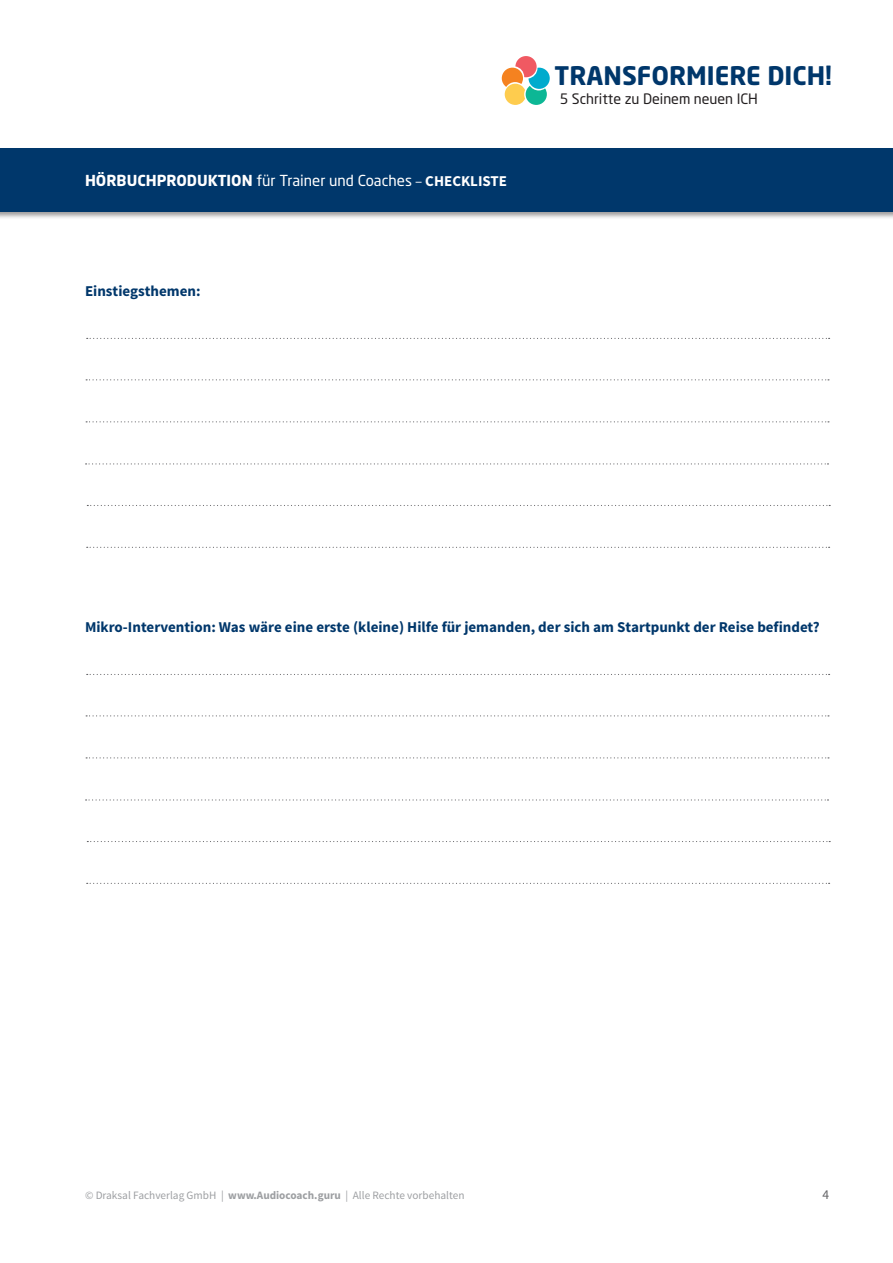
<style>
.page{position:relative;width:893px;height:1263px;background:#fff}
.page>*{position:absolute;margin:0;border:0;box-sizing:border-box;transform-origin:0 0}
.t1{font:700 25.35px "Neo Sans Std";color:#00376b}
.t2{font:700 15px "Source Sans Pro";color:#00376b}
.t3{font:15px "Neo Sans Std";color:#fff}
.t4{font:14.25px "Neo Sans Std";color:#231f20}
.t5{font:13.5px "Source Sans Pro";color:#636366}
.t6{font:11.25px "Source Sans Pro";color:#9d9fa2}
.s1{font-weight:700}
.s2{font-family:"Source Sans Pro"}
.s3{font-family:"Source Sans Pro";font-weight:700}
</style>
<div class="page">
<div style="left:0;top:147px;width:893px;height:72px;background:#231f20;opacity:.45"></div>
<div style="left:0;top:149px;width:893px;height:63px;background:#00376b"></div>
<svg style="left:502px;top:56px;width:48px;height:49px"></svg>
<svg style="left:87px;top:338px;width:743px;height:1px"></svg>
<svg style="left:86px;top:463px;width:742px;height:1px"></svg>
<svg style="left:86px;top:379px;width:743px;height:1px"></svg>
<svg style="left:86px;top:421px;width:743px;height:1px"></svg>
<svg style="left:87px;top:505px;width:743px;height:1px"></svg>
<svg style="left:87px;top:547px;width:743px;height:1px"></svg>
<svg style="left:87px;top:674px;width:743px;height:1px"></svg>
<svg style="left:86px;top:799px;width:742px;height:1px"></svg>
<svg style="left:86px;top:715px;width:743px;height:1px"></svg>
<svg style="left:86px;top:757px;width:743px;height:1px"></svg>
<svg style="left:87px;top:841px;width:743px;height:1px"></svg>
<svg style="left:87px;top:883px;width:743px;height:1px"></svg>
<p class="t3" style="left:85px;top:171px;width:424px"><span class="s1">HÖRBUCHPRODUKTION</span> für Trainer und Coaches <span class="s2">–</span> <span class="s3">CHECKLISTE</span></p>
<p class="t2" style="left:85px;top:281px;width:117px">Einstiegsthemen:</p>
<h1 class="t1" style="left:555px;top:60px;width:279px">TRANSFORMIERE DICH!</h1>
<p class="t4" style="left:560px;top:90px;width:200px">5 Schritte zu Deinem neuen ICH</p>
<p class="t2" style="left:85px;top:617px;width:736px">Mikro-Intervention: Was wäre eine erste (kleine) Hilfe für jemanden, der sich am Startpunkt der Reise befindet?</p>
<p class="t6" style="left:85px;top:1188px;width:381px">© Draksal Fachverlag GmbH | <span class="s1">www.Audiocoach.guru</span> | Alle Rechte vorbehalten</p>
<p class="t5" style="left:822px;top:1186px;width:8px">4</p>
</div>
